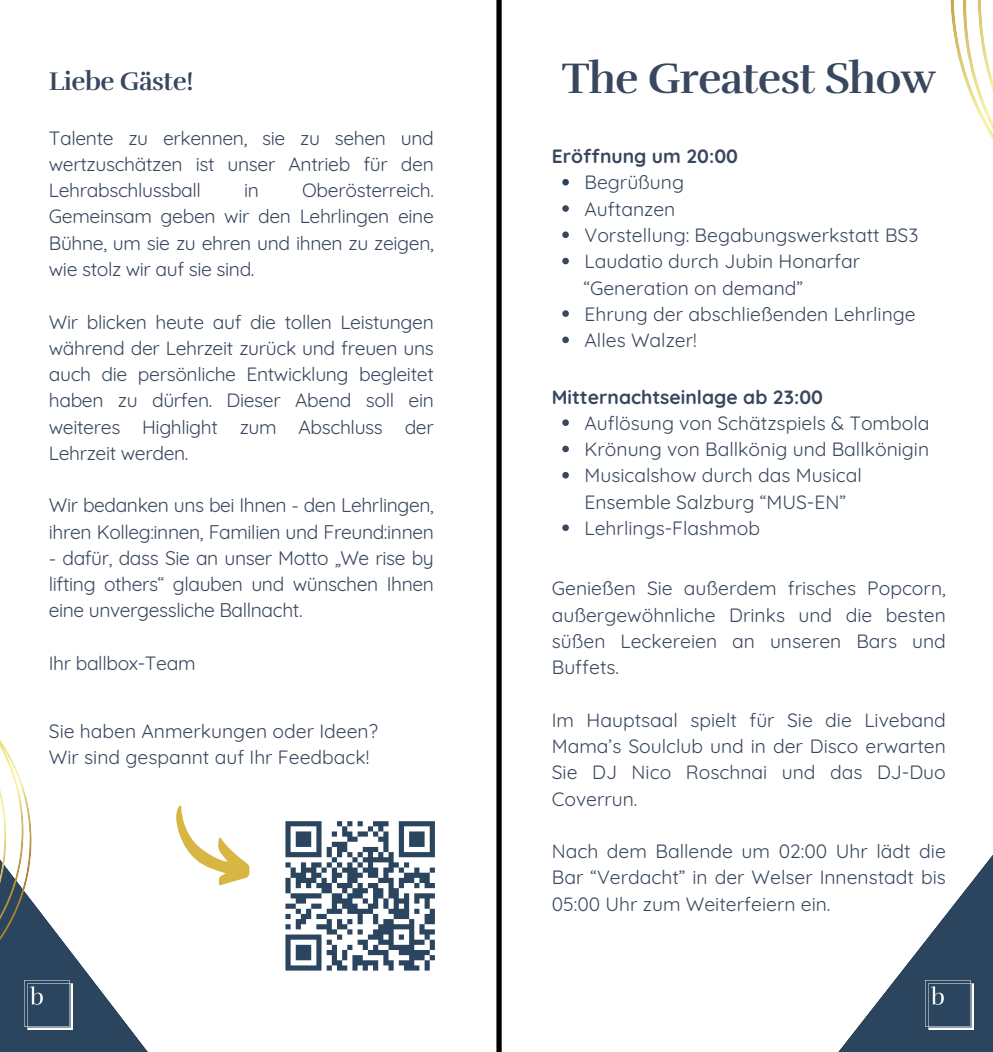
<style>
.page{position:relative;width:993px;height:1052px;background:#fff}
.page>*{position:absolute;margin:0;border:0;box-sizing:border-box;transform-origin:0 0}
.t1{font:700 43.75px "Rufina";letter-spacing:-.02em;color:#38475e}
.t2{font:700 26.25px "Rufina";letter-spacing:-.02em;color:#38475e}
.t3{font:19.25px/26.2px "Quicksand";color:#38475e;text-align:justify}
.t4{font:19.25px/26.2px "Quicksand";letter-spacing:-.02em;color:#38475e}
.t5{font:700 19.25px "Quicksand";color:#38475e}
</style>
<div class="page">
<div style="left:496px;top:0;width:5px;height:1051px;background:#000"></div>
<svg style="left:839px;top:856px;width:153px;height:195px"></svg>
<img style="left:924px;top:980px;width:49px;height:49px">
<svg style="left:0;top:885px;width:221px;height:166px"></svg>
<img style="left:24px;top:980px;width:49px;height:49px">
<img style="left:950px;top:0;width:42px;height:138px">
<svg style="left:285px;top:821px;width:150px;height:150px"></svg>
<svg style="left:562px;top:179px;width:6px;height:6px"></svg>
<svg style="left:562px;top:205px;width:6px;height:7px"></svg>
<svg style="left:562px;top:231px;width:6px;height:7px"></svg>
<svg style="left:562px;top:258px;width:6px;height:6px"></svg>
<svg style="left:562px;top:310px;width:6px;height:7px"></svg>
<svg style="left:562px;top:336px;width:6px;height:7px"></svg>
<svg style="left:562px;top:419px;width:6px;height:7px"></svg>
<svg style="left:562px;top:445px;width:6px;height:7px"></svg>
<svg style="left:562px;top:472px;width:6px;height:6px"></svg>
<svg style="left:562px;top:524px;width:6px;height:7px"></svg>
<svg style="left:176px;top:805px;width:74px;height:80px"></svg>
<img style="left:0;top:740px;width:32px;height:200px">
<h2 class="t2" style="left:49px;top:65px;width:146px">Liebe Gäste!</h2>
<p class="t3" style="left:49px;top:123px;width:386px">Talente zu erkennen, sie zu sehen und wertzuschätzen ist unser Antrieb für den Lehrabschlussball</p>
<p class="t3" style="left:49px;top:175px;width:386px;text-indent:253px">Oberösterreich.<br>Gemeinsam geben wir den Lehrlingen eine Bühne, um sie zu ehren und ihnen zu zeigen, wie stolz wir auf sie sind.</p>
<p class="t3" style="left:49px;top:306px;width:386px">Wir blicken heute auf die tollen Leistungen während der Lehrzeit zurück und freuen uns auch die persönliche Entwicklung begleitet haben zu dürfen. Dieser Abend soll ein weiteres Highlight zum Abschluss der Lehrzeit werden.</p>
<p class="t4" style="left:49px;top:490px;width:386px">Wir bedanken uns bei Ihnen - den Lehrlingen, ihren Kolleg:innen, Familien und Freund:innen</p>
<p class="t3" style="left:49px;top:543px;width:386px">- dafür, dass Sie an unser Motto „We rise by lifting others“ glauben und wünschen Ihnen eine unvergessliche Ballnacht.</p>
<p class="t4" style="left:49px;top:648px;width:148px">Ihr ballbox-Team</p>
<p class="t3" style="left:244px;top:175px;width:16px">in</p>
<p class="t3" style="left:49px;top:715px;width:330px">Sie haben Anmerkungen oder Ideen?<br>Wir sind gespannt auf Ihr Feedback!</p>
<h1 class="t1" style="left:561px;top:52px;width:375px">The Greatest Show</h1>
<p class="t5" style="left:551px;top:141px;width:188px">Eröffnung um 20:00</p>
<p class="t3" style="left:584px;top:167px;width:335px;text-align:left">Begrüßung<br>Auftanzen<br>Vorstellung: Begabungswerkstatt BS3<br>Laudatio durch Jubin Honarfar</p>
<p class="t3" style="left:584px;top:299px;width:332px">Ehrung der abschließenden Lehrlinge<br>Alles Walzer!</p>
<p class="t3" style="left:583px;top:272px;width:221px">“Generation on demand”</p>
<p class="t5" style="left:551px;top:382px;width:273px">Mitternachtseinlage ab 23:00</p>
<p class="t3" style="left:584px;top:408px;width:346px;text-align:left">Auflösung von Schätzspiels &amp; Tombola<br>Krönung von Ballkönig und Ballkönigin<br>Musicalshow durch das Musical<br>Ensemble Salzburg “MUS-EN”<br>Lehrlings-Flashmob</p>
<p class="t3" style="left:551px;top:573px;width:395px">Genießen Sie außerdem frisches Popcorn, außergewöhnliche Drinks und die besten süßen Leckereien an unseren Bars und Buffets.</p>
<p class="t3" style="left:551px;top:704px;width:395px">Im Hauptsaal spielt für Sie die Liveband Mama’s Soulclub und in der Disco erwarten Sie DJ Nico Roschnai und das DJ-Duo Coverrun.</p>
<p class="t3" style="left:551px;top:836px;width:395px">Nach dem Ballende um 02:00 Uhr lädt die Bar “Verdacht” in der Welser Innenstadt bis 05:00 Uhr zum Weiterfeiern ein.</p>
</div>
